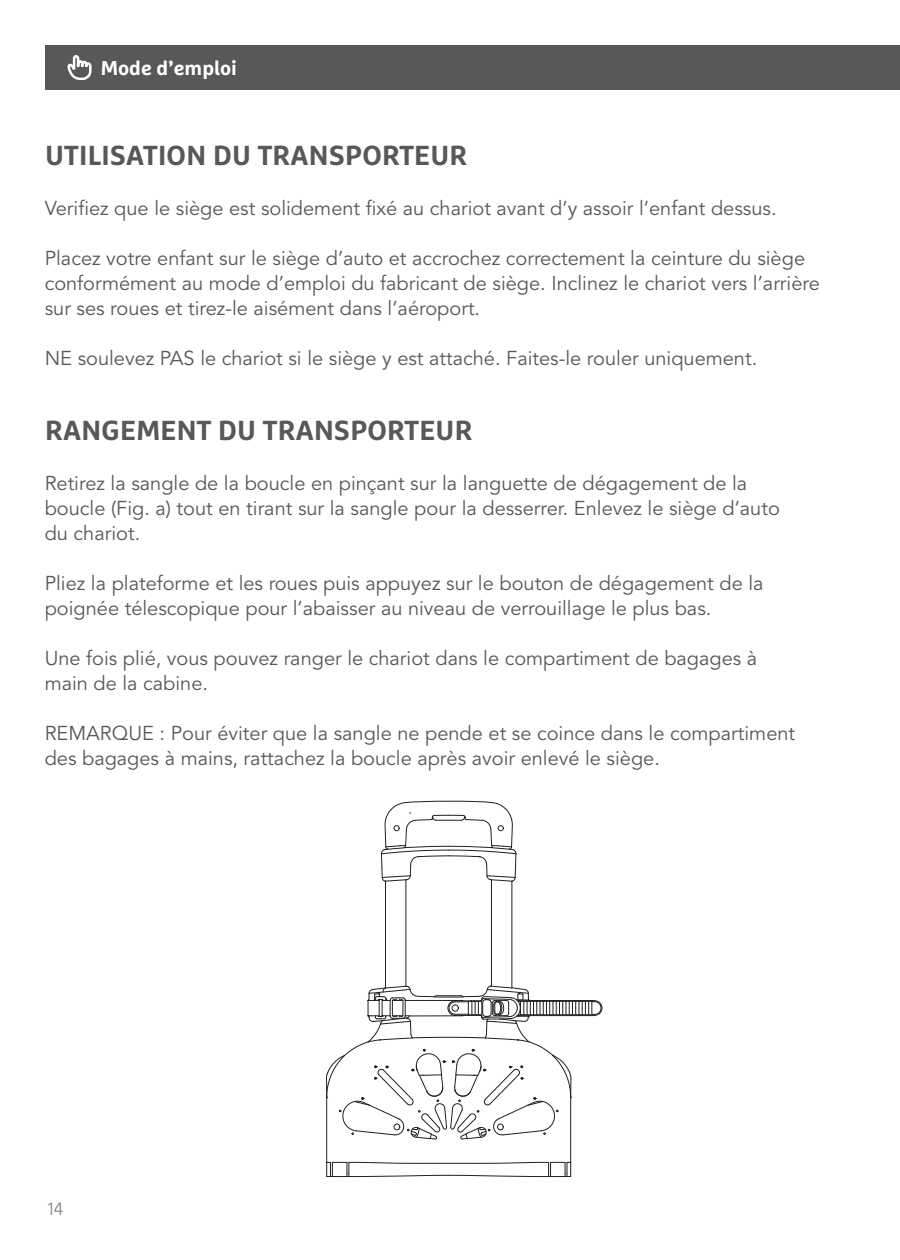
<style>
.page{position:relative;width:900px;height:1260px;background:#fff}
.page>*{position:absolute;margin:0;border:0;box-sizing:border-box;transform-origin:0 0}
.Content__Title{font:700 27.5px "Marselis OT";letter-spacing:.01em;color:#57585a}
.Content__Body_Text{font:20px/25px "Avenir";color:#57585a}
.t1{font:700 20px "Marselis OT";color:#fff}
.t2{font:300 17.5px "Marselis OT";color:#828487}
</style>
<div class="page">
<div style="left:45px;top:45px;width:855px;height:45px;background:#57585a"></div>
<svg style="left:67px;top:55px;width:25px;height:25px"></svg>
<hr style="left:405px;top:880px;width:1px;height:106px;background:#231f20">
<hr style="left:491px;top:880px;width:1px;height:106px;background:#231f20">
<hr style="left:570px;top:1097px;width:1px;height:65px;background:#231f20">
<hr style="left:326px;top:1097px;width:1px;height:65px;background:#231f20">
<hr style="left:385px;top:881px;width:1px;height:107px;background:#231f20">
<hr style="left:511px;top:881px;width:1px;height:107px;background:#231f20">
<svg style="left:326px;top:1162px;width:245px;height:15px"></svg>
<svg style="left:380px;top:801px;width:137px;height:82px"></svg>
<svg style="left:326px;top:985px;width:277px;height:154px"></svg>
<p class="t1" style="left:101px;top:56px;width:138px">Mode d’emploi</p>
<p class="t1" style="left:103px;top:55px;width:133px">Included Parts</p>
<p class="Content__Title" style="left:45px;top:138px;width:424px">UTILISATION DU TRANSPORTEUR</p>
<p class="Content__Body_Text" style="left:45px;top:196px;width:733px">Verifiez que le siège est solidement fixé au chariot avant d’y assoir l’enfant dessus.</p>
<p class="Content__Body_Text" style="left:45px;top:246px;width:777px">Placez votre enfant sur le siège d’auto et accrochez correctement la ceinture du siège conformément au mode d’emploi du fabricant de siège. Inclinez le chariot vers l’arrière sur ses roues et tirez-le aisément dans l’aéroport.</p>
<p class="Content__Body_Text" style="left:45px;top:346px;width:714px">NE soulevez PAS le chariot si le siège y est attaché. Faites-le rouler uniquement.</p>
<p class="Content__Title" style="left:45px;top:413px;width:429px">RANGEMENT DU TRANSPORTEUR</p>
<p class="Content__Body_Text" style="left:45px;top:471px;width:737px">Retirez la sangle de la boucle en pinçant sur la languette de dégagement de la boucle (Fig. a) tout en tirant sur la sangle pour la desserrer. Enlevez le siège d’auto du chariot.</p>
<p class="Content__Body_Text" style="left:45px;top:571px;width:720px">Pliez la plateforme et les roues puis appuyez sur le bouton de dégagement de la poignée télescopique pour l’abaisser au niveau de verrouillage le plus bas.</p>
<p class="Content__Body_Text" style="left:45px;top:646px;width:714px">Une fois plié, vous pouvez ranger le chariot dans le compartiment de bagages à main de la cabine.</p>
<p class="Content__Body_Text" style="left:45px;top:721px;width:752px">REMARQUE : Pour éviter que la sangle ne pende et se coince dans le compartiment des bagages à mains, rattachez la boucle après avoir enlevé le siège.</p>
<p class="t2" style="left:48px;top:1198px;width:17px">14</p>
</div>
